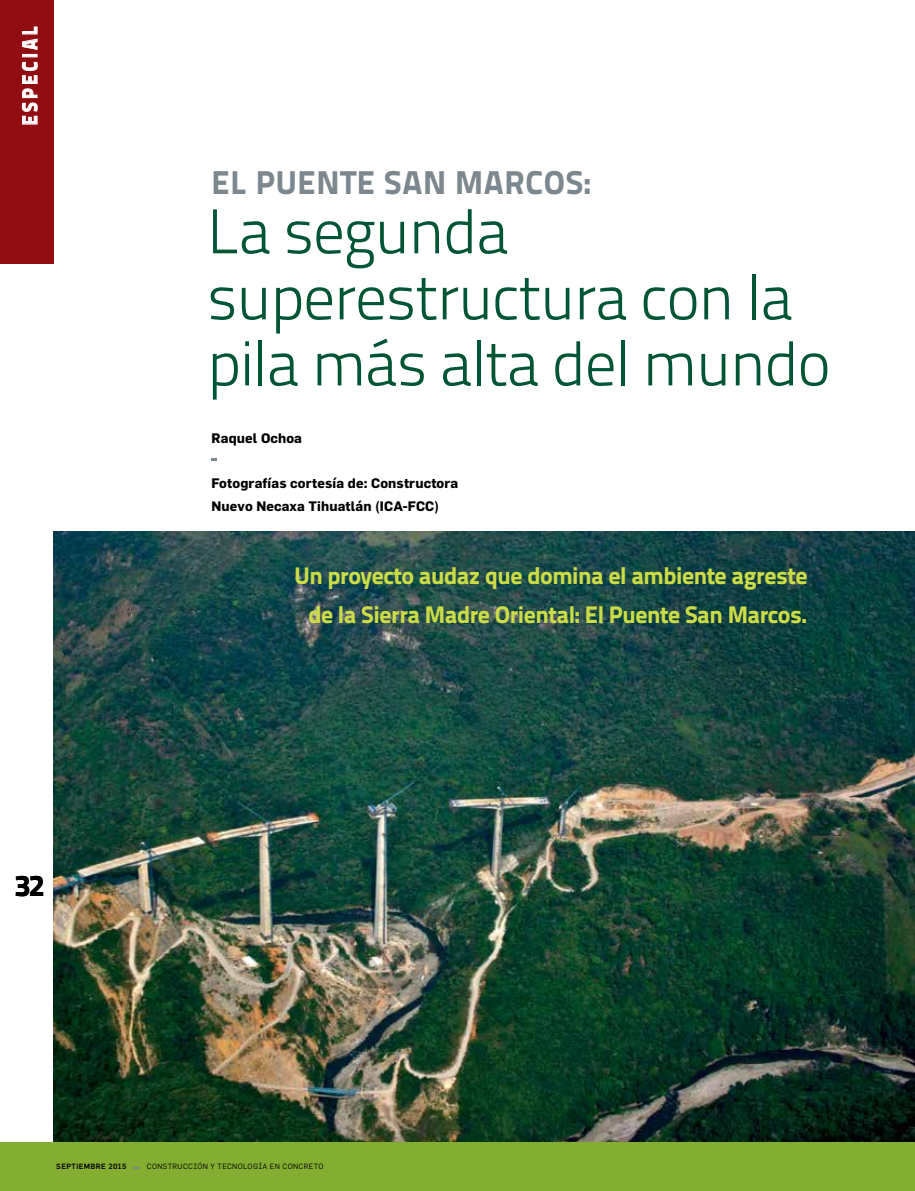
<style>
.page{position:relative;width:915px;height:1191px;background:#fff}
.page>*{position:absolute;margin:0;border:0;box-sizing:border-box;transform-origin:0 0}
.t1{font:300 63px/66px "Titillium Text 22 L";letter-spacing:-.02em;color:#005534}
.t2{font:800 33px "Titillium Text 22 L";letter-spacing:.02em;color:#7d878e}
.t3{font:800 30px "Titillium Text 22 L";color:#000}
.t4{font:800 24px/39px "Titillium Text 22 L";letter-spacing:-.02em;color:#ccdc46;text-align:center}
.t5{font:800 21px "Titillium Text 22 L";letter-spacing:.2em;color:#fff;scale:.85 1}
.t6{font:700 13.5px/22.5px "Flama";letter-spacing:.01em;color:#000}
.t7{font:7.5px "Flama";letter-spacing:.05em;color:#000}
.t8{font:500 7.5px "Flama";letter-spacing:.05em;color:#000}
</style>
<div class="page">
<img style="left:53px;top:531px;width:861px;height:611px">
<div style="left:0;top:1142px;width:914px;height:49px;background:#84ae32"></div>
<div style="left:0;top:0;width:53px;height:263px;background:#910d11"></div>
<svg style="left:22px;top:62px;width:16px;height:63px"></svg>
<div style="left:22px;top:54px;width:15px;height:3px;border:1px solid #fff"></div>
<svg style="left:22px;top:26px;width:16px;height:24px"></svg>
<svg style="left:211px;top:458px;width:6px;height:2px"></svg>
<svg style="left:133px;top:1167px;width:7px;height:2px"></svg>
<p class="t5" style="left:13px;top:125px;width:118px;rotate:-90deg">ESPECIAL</p>
<p class="t3" style="left:14px;top:862px;width:32px">32</p>
<h2 class="t2" style="left:211px;top:157px;width:381px">EL PUENTE SAN MARCOS:</h2>
<h1 class="t1" style="left:207px;top:195px;width:625px">La segunda superestructura con la pila más alta del mundo</h1>
<p class="t6" style="left:211px;top:426px;width:92px">Raquel Ochoa</p>
<p class="t6" style="left:211px;top:471px;width:248px">Fotografías cortesía de: Constructora<br>Nuevo Necaxa Tihuatlán (ICA-FCC)</p>
<p class="t4" style="left:294px;top:554px;width:514px">Un proyecto audaz que domina el ambiente agreste de la Sierra Madre Oriental: El Puente San Marcos.</p>
<p class="t8" style="left:56px;top:1161px;width:72px">SEPTIEMBRE 2015</p>
<p class="t7" style="left:147px;top:1162px;width:178px">CONSTRUCCIÓN Y TECNOLOGÍA EN CONCRETO</p>
</div>
